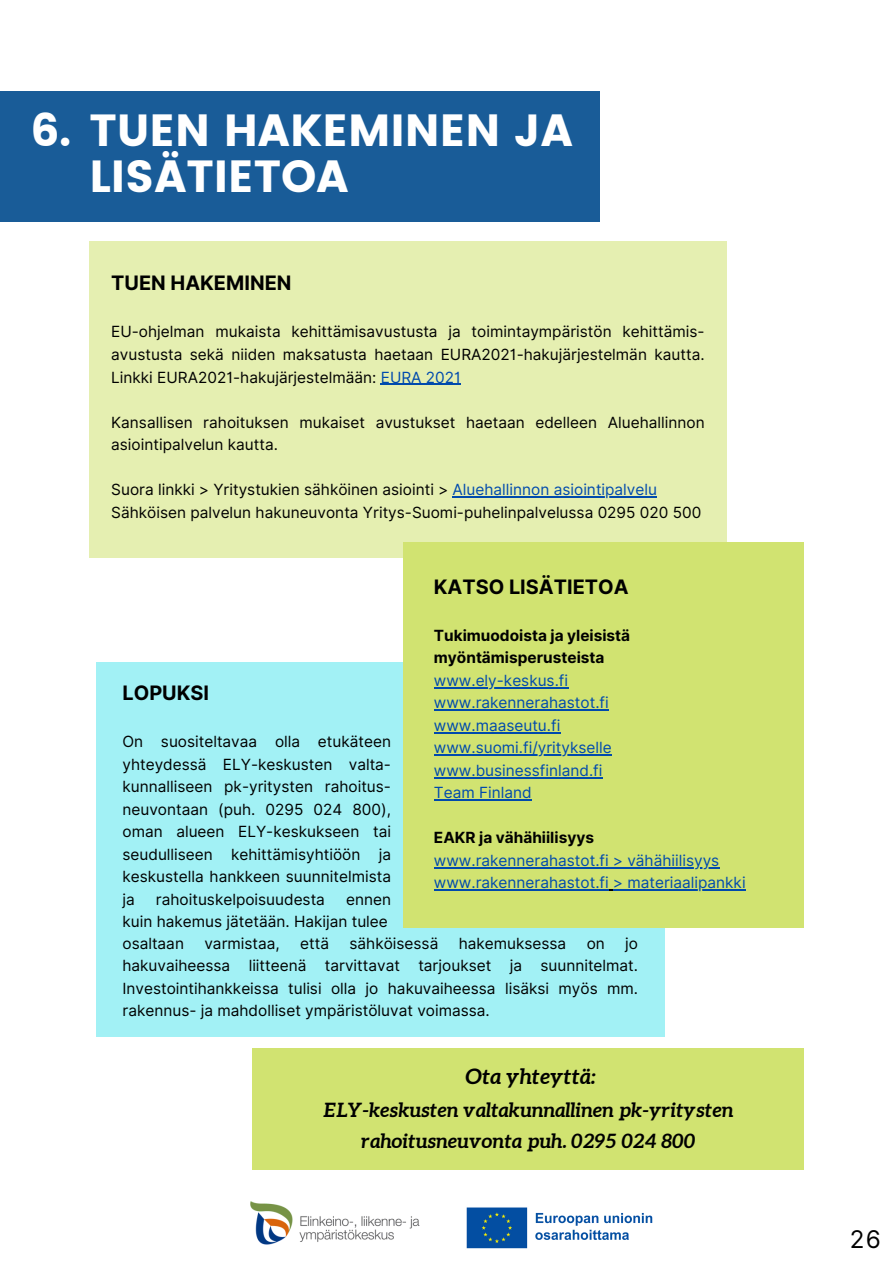
<style>
.page{position:relative;width:893px;height:1264px;background:#fff}
.page>*{position:absolute;margin:0;border:0;box-sizing:border-box;transform-origin:0 0}
.t1{font:44.85px/46.2px "Poppins";color:#fff}
.t2{font:24.3px "Inter";color:#000}
.t3{font:italic 700 21.3px "Aleo";color:#000}
.t4{font:700 19.95px "Inter";color:#000}
.t5{font:italic 700 19.8px/31.5px "Aleo";color:#000;text-align:center}
.t6{font:15.45px/22.5px "Inter";color:#000;text-align:justify}
.t7{font:15.45px/22.5px "Inter";color:#004aad}
.t8{font:700 15.45px/22.5px "Inter";color:#000}
.s1{font-size:45px}
.s2{color:#004aad}
</style>
<div class="page">
<div style="left:0;top:91px;width:599px;height:130px;background:#195c98"></div>
<div style="left:89px;top:241px;width:637px;height:317px;background:#e5efb1"></div>
<hr style="left:381px;top:383px;width:80px;height:2px;background:#004aad">
<hr style="left:452px;top:496px;width:205px;height:1px;background:#004aad">
<div style="left:96px;top:662px;width:568px;height:374px;background:#a2f1f5"></div>
<div style="left:403px;top:542px;width:400px;height:385px;background:#d1e371"></div>
<hr style="left:434px;top:687px;width:134px;height:1px;background:#004aad">
<hr style="left:434px;top:709px;width:174px;height:1px;background:#004aad">
<hr style="left:434px;top:732px;width:126px;height:1px;background:#004aad">
<hr style="left:434px;top:754px;width:177px;height:1px;background:#004aad">
<hr style="left:434px;top:777px;width:168px;height:1px;background:#004aad">
<hr style="left:434px;top:799px;width:97px;height:1px;background:#004aad">
<hr style="left:434px;top:867px;width:285px;height:1px;background:#004aad">
<hr style="left:434px;top:889px;width:174px;height:1px;background:#004aad">
<hr style="left:613px;top:889px;width:132px;height:1px;background:#004aad">
<div style="left:252px;top:1048px;width:552px;height:121px;background:#d1e371"></div>
<img style="left:466px;top:1207px;width:187px;height:42px">
<img style="left:250px;top:1201px;width:170px;height:44px">
<h1 class="t1" style="left:89px;top:107px;width:485px;text-indent:-58px"><span class="s1">6.</span> TUEN HAKEMINEN JA<br>LISÄTIETOA</h1>
<p class="t4" style="left:111px;top:271px;width:182px">TUEN HAKEMINEN</p>
<p class="t6" style="left:111px;top:320px;width:595px">EU-ohjelman mukaista kehittämisavustusta ja toimintaympäristön kehittämis&shy;avustusta sekä niiden maksatusta haetaan EURA2021-hakujärjestelmän kautta.<br>Linkki EURA2021-hakujärjestelmään: <span class="s2">EURA 2021</span></p>
<p class="t6" style="left:111px;top:410px;width:595px">Kansallisen rahoituksen mukaiset avustukset haetaan edelleen Aluehallinnon asiointipalvelun kautta.</p>
<p class="t6" style="left:111px;top:478px;width:591px">Suora linkki &gt; Yritystukien sähköinen asiointi &gt; <span class="s2">Aluehallinnon asiointipalvelu<br></span>Sähköisen palvelun hakuneuvonta Yritys-Suomi-puhelinpalvelussa 0295 020 500</p>
<p class="t4" style="left:434px;top:574px;width:196px">KATSO LISÄTIETOA</p>
<p class="t8" style="left:434px;top:624px;width:198px">Tukimuodoista ja yleisistä myöntämisperusteista</p>
<p class="t7" style="left:434px;top:669px;width:179px">www.ely-keskus.fi www.rakennerahastot.fi www.maaseutu.fi www.suomi.fi/yritykselle www.businessfinland.fi<br>Team Finland</p>
<p class="t8" style="left:434px;top:826px;width:161px">EAKR ja vähähiilisyys</p>
<p class="t7" style="left:434px;top:849px;width:313px">www.rakennerahastot.fi &gt; vähähiilisyys www.rakennerahastot.fi &gt; materiaalipankki</p>
<p class="t4" style="left:122px;top:680px;width:88px">LOPUKSI</p>
<p class="t6" style="left:122px;top:730px;width:270px">On suositeltavaa olla etukäteen yhteydessä ELY-keskusten valta&shy;kunnalliseen pk-yritysten rahoitus&shy;neuvontaan (puh. 0295 024 800), oman alueen ELY-keskukseen tai seudulliseen kehittämisyhtiöön ja keskustella hankkeen suunnitelmista ja</p>
<p class="t6" style="left:156px;top:887px;width:170px">rahoituskelpoisuudesta</p>
<p class="t6" style="left:122px;top:888px;width:270px;line-height:21.9px;text-align:left;text-indent:223px">ennen kuin hakemus jätetään. Hakijan tulee osaltaan</p>
<p class="t6" style="left:122px;top:931px;width:517px;text-indent:503px">jo hakuvaiheessa liitteenä tarvittavat tarjoukset ja suunnitelmat.<br>Investointihankkeissa tulisi olla jo hakuvaiheessa lisäksi myös mm. rakennus- ja mahdolliset ympäristöluvat voimassa.</p>
<p class="t6" style="left:204px;top:931px;width:77px">varmistaa,</p>
<p class="t6" style="left:300px;top:931px;width:30px">että</p>
<p class="t6" style="left:349px;top:931px;width:90px">sähköisessä</p>
<p class="t6" style="left:458px;top:931px;width:109px">hakemuksessa</p>
<p class="t6" style="left:586px;top:931px;width:20px">on</p>
<h3 class="t3" style="left:465px;top:1064px;width:132px">Ota yhteyttä:</h3>
<p class="t5" style="left:323px;top:1093px;width:412px">ELY-keskusten valtakunnallinen pk-yritysten rahoitusneuvonta puh. 0295 024 800</p>
<h2 class="t2" style="left:849px;top:1224px;width:33px">26</h2>
</div>
